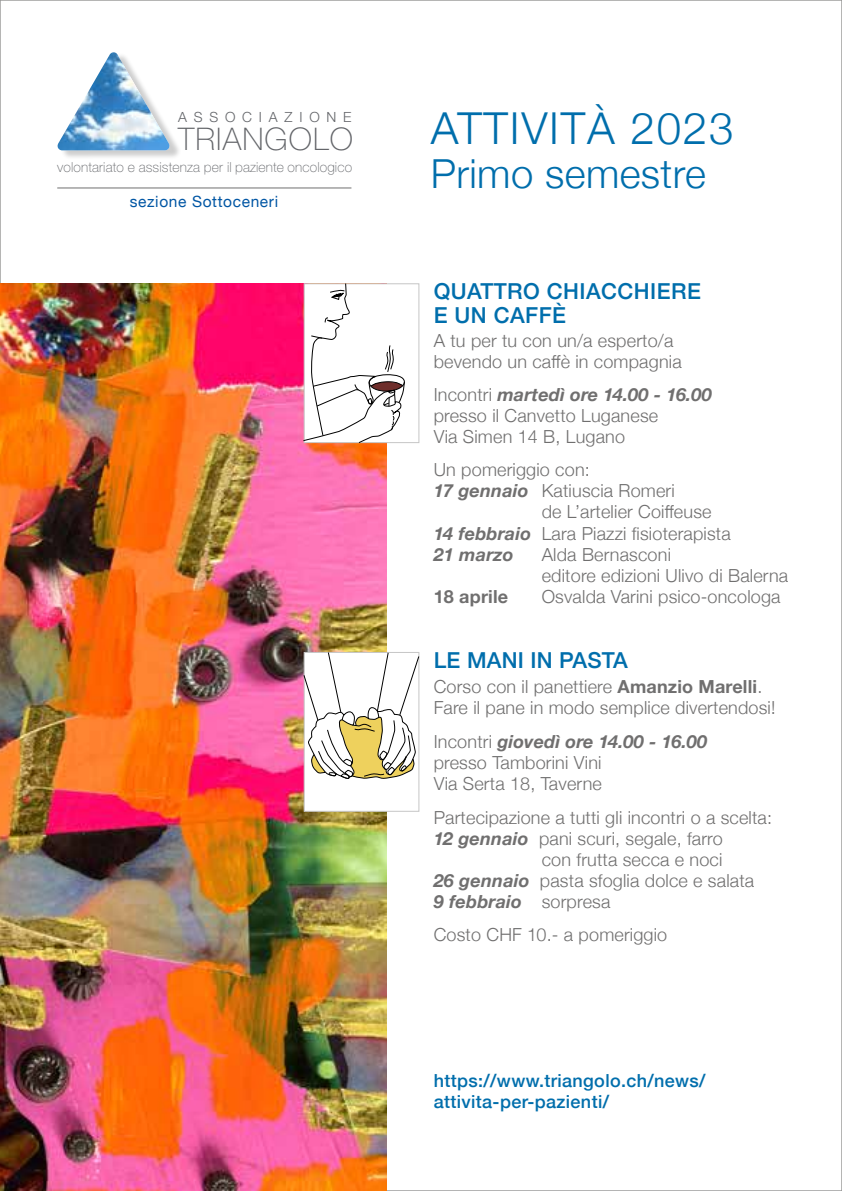
<style>
.page{position:relative;width:842px;height:1191px;background:#fff}
.page>*{position:absolute;margin:0;border:0;box-sizing:border-box;transform-origin:0 0}
.t1{font:300 44px "Helvetica Neue";letter-spacing:.04em;color:#006eac}
.t2{font:300 40px "Helvetica Neue";letter-spacing:.01em;color:#006eac}
.t3{font:100 31.2px "Helvetica Neue";letter-spacing:.035em;color:#636569}
.t4{font:500 22px/24px "Helvetica Neue";letter-spacing:.02em;color:#006eac}
.t5{font:300 18px/21px "Helvetica Neue";letter-spacing:.01em;color:#706f6f}
.t6{font:500 18px/21px "Helvetica Neue";letter-spacing:.02em;color:#006eac}
.t7{font:italic 700 18px "Helvetica Neue";letter-spacing:.01em;color:#706f6f}
.t8{font:700 18px "Helvetica Neue";letter-spacing:.01em;color:#706f6f}
.t9{font:15.6px "Helvetica Neue";letter-spacing:.04em;color:#0056a4}
.t10{font:300 14px "Helvetica Neue";letter-spacing:.485em;color:#636569}
.t11{font:100 13.8px "Helvetica Neue";letter-spacing:.01em;color:#636569}
.s1{font-weight:700;font-style:italic}
.s2{font-weight:700}
.s3{font-weight:300;font-style:normal}
</style>
<div class="page">
<img style="left:0;top:283px;width:387px;height:908px">
<hr style="left:57px;top:188px;width:294px;height:1px;background:#706f6f">
<div style="left:60px;top:52px;width:121px;height:108px;background:#000;opacity:.2"></div>
<img style="left:57px;top:52px;width:113px;height:98px">
<div style="left:304px;top:652px;width:115px;height:159px;background:#fff;border:1px solid #c6c6c6"></div>
<svg style="left:303px;top:652px;width:116px;height:127px"></svg>
<div style="left:304px;top:283px;width:115px;height:160px;background:#fff;border:1px solid #c6c6c6"></div>
<svg style="left:303px;top:283px;width:102px;height:160px"></svg>
<p class="t10" style="left:178px;top:108px;width:175px">ASSOCIAZIONE</p>
<h3 class="t3" style="left:178px;top:121px;width:176px">TRIANGOLO</h3>
<p class="t11" style="left:57px;top:159px;width:296px">volontariato e assistenza per il paziente oncologico</p>
<p class="t9" style="left:130px;top:190px;width:150px">sezione Sottoceneri</p>
<h1 class="t1" style="left:431px;top:93px;width:304px">ATTIVITÀ 2023</h1>
<h2 class="t2" style="left:431px;top:142px;width:276px">Primo semestre</h2>
<p class="t4" style="left:434px;top:278px;width:269px">QUATTRO CHIACCHIERE<br>E UN CAFFÈ</p>
<p class="t5" style="left:434px;top:329px;width:249px">A tu per tu con un/a esperto/a bevendo un caffè in compagnia</p>
<p class="t5" style="left:434px;top:383px;width:279px">Incontri <span class="s1">martedì ore 14.00 - 16.00 </span>presso il Canvetto Luganese<br>Via Simen 14 B, Lugano</p>
<p class="t5" style="left:434px;top:458px;width:158px">Un pomeriggio con:</p>
<p class="t5" style="left:434px;top:479px;width:243px"><span class="s1">17 gennaio</span> Katiuscia Romeri</p>
<p class="t5" style="left:542px;top:500px;width:171px">de L’artelier Coiffeuse</p>
<p class="t5" style="left:434px;top:521px;width:299px"><span class="s1">14 febbraio</span> Lara Piazzi fisioterapista</p>
<p class="t7" style="left:434px;top:540px;width:81px">21 marzo</p>
<p class="t5" style="left:542px;top:542px;width:248px">Alda Bernasconi<br>editore edizioni Ulivo di Balerna</p>
<p class="t8" style="left:434px;top:582px;width:76px">18 aprile</p>
<p class="t5" style="left:542px;top:584px;width:240px">Osvalda Varini psico-oncologa</p>
<p class="t4" style="left:434px;top:647px;width:196px">LE MANI IN PASTA</p>
<p class="t5" style="left:434px;top:674px;width:343px">Corso con il panettiere <span class="s2">Amanzio Marelli</span>.<br>Fare il pane in modo semplice divertendosi!</p>
<p class="t5" style="left:434px;top:729px;width:275px">Incontri <span class="s1">giovedì ore 14.00 - 16.00 </span>presso Tamborini Vini<br>Via Serta 18, Taverne</p>
<p class="t5" style="left:434px;top:805px;width:340px">Partecipazione a tutti gli incontri o a scelta:</p>
<p class="t5" style="left:434px;top:826px;width:291px"><span class="s1">12 gennaio</span> pani scuri, segale, farro</p>
<p class="t5" style="left:542px;top:847px;width:182px">con frutta secca e noci</p>
<p class="t5" style="left:434px;top:868px;width:322px"><span class="s1">26 gennaio</span> pasta sfoglia dolce e salata</p>
<p class="t7" style="left:434px;top:887px;width:178px">9 febbraio <span class="s3">sorpresa</span></p>
<p class="t5" style="left:434px;top:922px;width:235px">Costo CHF 10.- a pomeriggio</p>
<p class="t6" style="left:434px;top:1069px;width:273px">https://www.triangolo.ch/news/ attivita-per-pazienti/</p>
</div>
